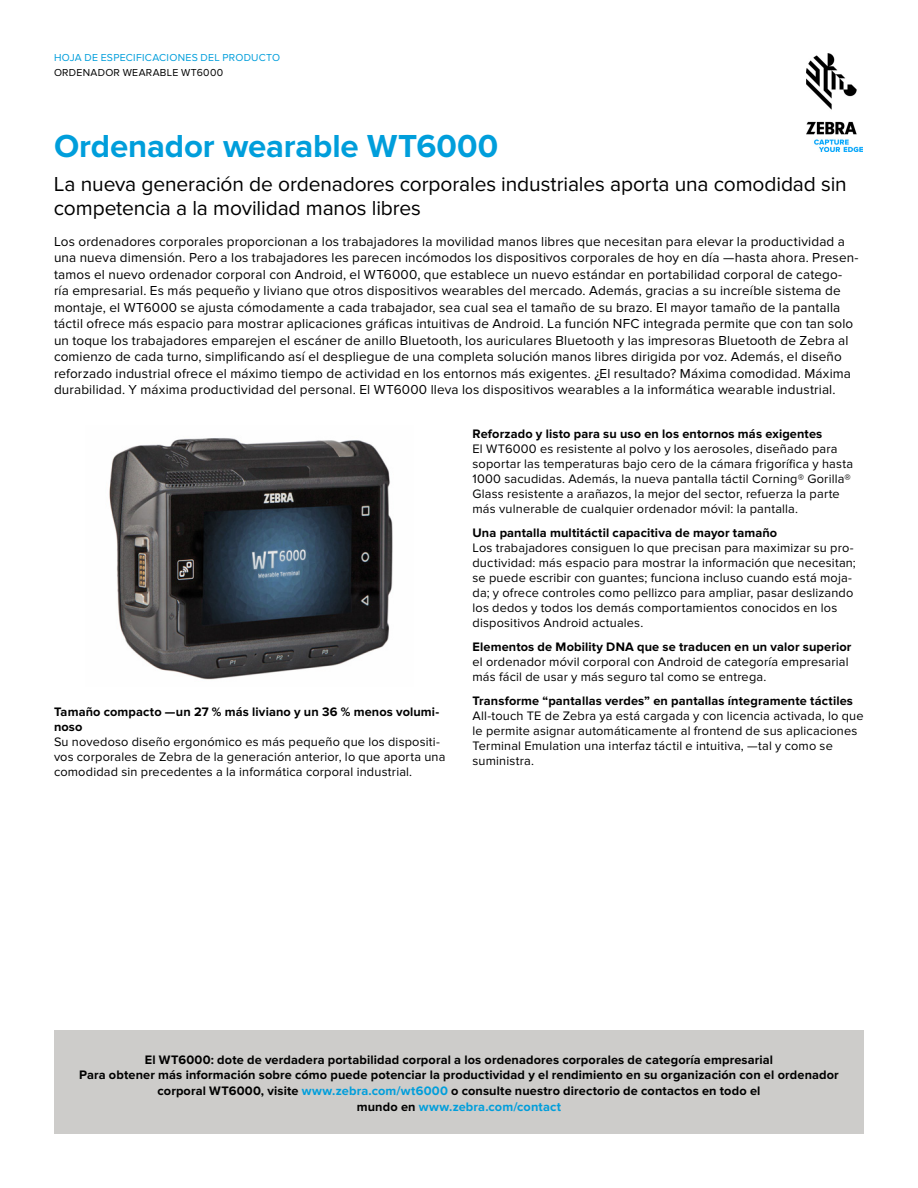
<style>
.page{position:relative;width:918px;height:1188px;background:#fff}
.page>*{position:absolute;margin:0;border:0;box-sizing:border-box;transform-origin:0 0}
.t1{font:700 33px "Proxima Nova";letter-spacing:-.005em;color:#009edb}
.t2{font:21px/24px "Proxima Nova";letter-spacing:-.005em;color:#000}
.t3{font:13.5px/16.5px "Proxima Nova";letter-spacing:.01em;color:#000}
.t4{font:12.75px/15px "Proxima Nova";letter-spacing:.015em;color:#000}
.t5{font:700 12.75px/15.8px "Proxima Nova";letter-spacing:.01em;color:#000}
.t6{font:10.5px "Proxima Nova";letter-spacing:.025em;color:#009edb}
.t7{font:10.5px "Proxima Nova";letter-spacing:.03em;color:#000}
.s1{color:#009edb}
</style>
<div class="page">
<img style="left:806px;top:54px;width:56px;height:97px">
<div style="left:54px;top:1031px;width:810px;height:103px;background:#cdccca"></div>
<img style="left:109px;top:438px;width:284px;height:242px">
<p class="t6" style="left:54px;top:52px;width:228px">HOJA DE ESPECIFICACIONES DEL PRODUCTO</p>
<p class="t7" style="left:54px;top:66px;width:171px">ORDENADOR WEARABLE WT6000</p>
<h1 class="t1" style="left:54px;top:127px;width:446px">Ordenador wearable WT6000</h1>
<h2 class="t2" style="left:54px;top:173px;width:794px">La nueva generación de ordenadores corporales industriales aporta una comodidad sin competencia a la movilidad manos libres</h2>
<p class="t3" style="left:54px;top:233px;width:806px">Los ordenadores corporales proporcionan a los trabajadores la movilidad manos libres que necesitan para elevar la productividad a una nueva dimensión. Pero a los trabajadores les parecen incómodos los dispositivos corporales de hoy en día —hasta ahora. Presen&shy;tamos el nuevo ordenador corporal con Android, el WT6000, que establece un nuevo estándar en portabilidad corporal de catego&shy;ría empresarial. Es más pequeño y liviano que otros dispositivos wearables del mercado. Además, gracias a su increíble sistema de montaje, el WT6000 se ajusta cómodamente a cada trabajador, sea cual sea el tamaño de su brazo. El mayor tamaño de la pantalla táctil ofrece más espacio para mostrar aplicaciones gráficas intuitivas de Android. La función NFC integrada permite que con tan solo un toque los trabajadores emparejen el escáner de anillo Bluetooth, los auriculares Bluetooth y las impresoras Bluetooth de Zebra al comienzo de cada turno, simplificando así el despliegue de una completa solución manos libres dirigida por voz. Además, el diseño reforzado industrial ofrece el máximo tiempo de actividad en los entornos más exigentes. ¿El resultado? Máxima comodidad. Máxima durabilidad. Y máxima productividad del personal. El WT6000 lleva los dispositivos wearables a la informática wearable industrial.</p>
<p class="t5" style="left:54px;top:705px;width:387px;line-height:15px">Tamaño compacto —un 27 % más liviano y un 36 % menos volumi&shy;noso</p>
<p class="t4" style="left:54px;top:735px;width:393px">Su novedoso diseño ergonómico es más pequeño que los dispositi&shy;vos corporales de Zebra de la generación anterior, lo que aporta una comodidad sin precedentes a la informática corporal industrial.</p>
<p class="t5" style="left:472px;top:426px;width:351px">Reforzado y listo para su uso en los entornos más exigentes</p>
<p class="t4" style="left:472px;top:441px;width:382px">El WT6000 es resistente al polvo y los aerosoles, diseñado para soportar las temperaturas bajo cero de la cámara frigorífica y hasta 1000 sacudidas. Además, la nueva pantalla táctil Corning® Gorilla® Glass resistente a arañazos, la mejor del sector, refuerza la parte más vulnerable de cualquier ordenador móvil: la pantalla.</p>
<p class="t5" style="left:472px;top:525px;width:306px">Una pantalla multitáctil capacitiva de mayor tamaño</p>
<p class="t4" style="left:472px;top:540px;width:385px">Los trabajadores consiguen lo que precisan para maximizar su pro&shy;ductividad: más espacio para mostrar la información que necesitan; se puede escribir con guantes; funciona incluso cuando está moja&shy;da; y ofrece controles como pellizco para ampliar, pasar deslizando los dedos y todos los demás comportamientos conocidos en los dispositivos Android actuales.</p>
<p class="t5" style="left:472px;top:639px;width:381px">Elementos de Mobility DNA que se traducen en un valor superior</p>
<p class="t4" style="left:472px;top:654px;width:378px">el ordenador móvil corporal con Android de categoría empresarial más fácil de usar y más seguro tal como se entrega.</p>
<p class="t5" style="left:472px;top:693px;width:382px">Transforme “pantallas verdes” en pantallas íntegramente táctiles</p>
<p class="t4" style="left:472px;top:708px;width:393px">All-touch TE de Zebra ya está cargada y con licencia activada, lo que le permite asignar automáticamente al frontend de sus aplicaciones Terminal Emulation una interfaz táctil e intuitiva, —tal y como se suministra.</p>
<p class="t5" style="left:79px;top:1052px;width:761px;text-align:center">El WT6000: dote de verdadera portabilidad corporal a los ordenadores corporales de categoría empresarial<br>Para obtener más información sobre cómo puede potenciar la productividad y el rendimiento en su organización con el ordenador corporal WT6000, visite <span class="s1">www.zebra.com/wt6000</span> o consulte nuestro directorio de contactos en todo el<br>mundo en <span class="s1">www.zebra.com/contact</span></p>
</div>
